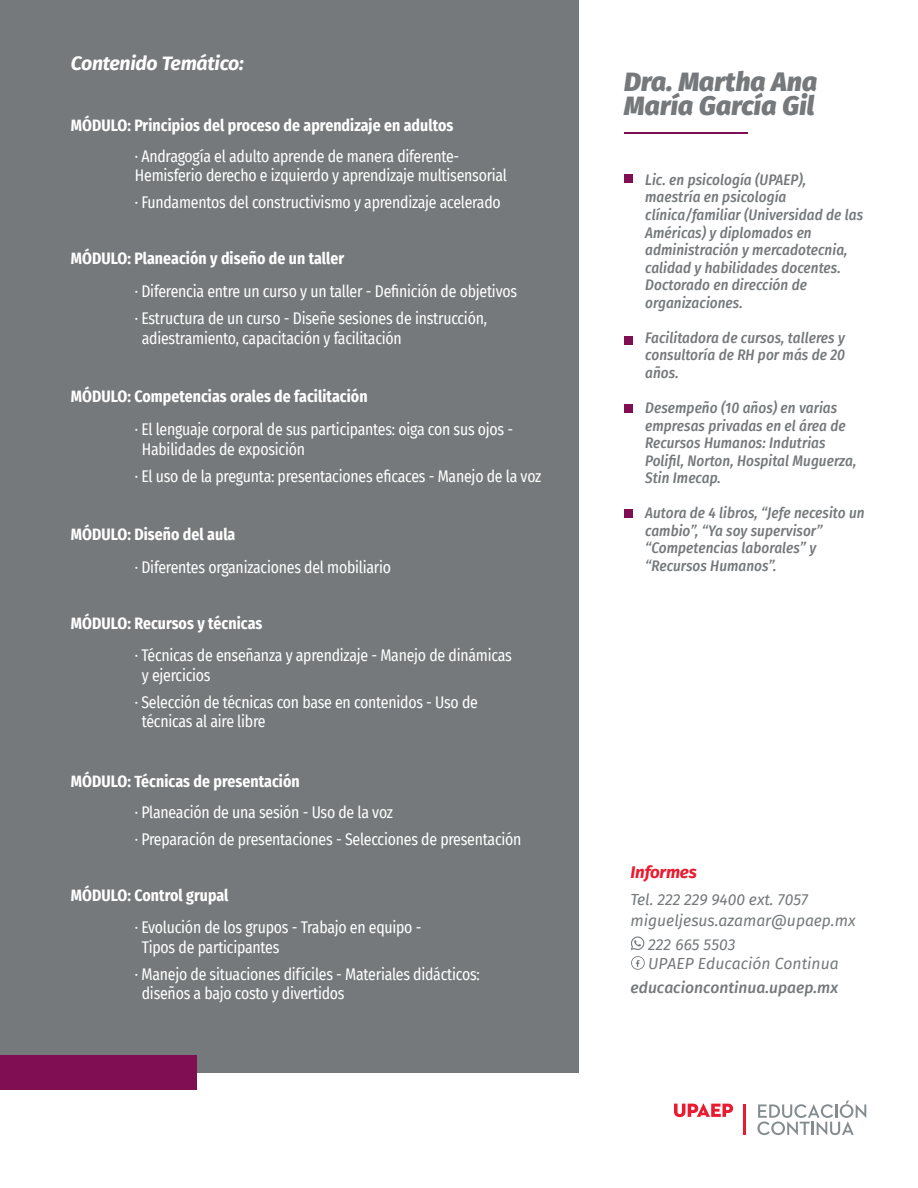
<style>
.page{position:relative;width:918px;height:1188px;background:#fff}
.page>*{position:absolute;margin:0;border:0;box-sizing:border-box;transform-origin:0 0}
.t1{font:italic 900 26.1px/24.5px "Fira Sans";letter-spacing:.01em;color:#75797b}
.t2{font:italic 700 19.5px "Fira Sans";letter-spacing:-.015em;color:#fff}
.t3{font:italic 700 16.95px "Fira Sans";letter-spacing:-.015em;color:#e91b30}
.t4{font:16.5px/19.5px "Fira Sans Condensed";letter-spacing:-.015em;color:#fff;scale:.95 1}
.t5{font:700 16.5px "Fira Sans Condensed";letter-spacing:.005em;color:#fff;scale:.95 1}
.t6{font:italic 15.75px "Fira Sans";color:#75797b}
.t7{font:italic 15.6px/20.9px "Fira Sans";color:#75797b}
.t8{font:italic 500 15.6px "Fira Sans";color:#75797b}
.t9{font:italic 500 15px/17.5px "Fira Sans Condensed";letter-spacing:.005em;color:#75797b}
</style>
<div class="page">
<div style="left:0;top:0;width:579px;height:1073px;background:#75797b"></div>
<div style="left:0;top:1055px;width:196px;height:34px;background:#800e53"></div>
<svg style="left:674px;top:1103px;width:59px;height:14px"></svg>
<svg style="left:757px;top:1101px;width:109px;height:34px"></svg>
<hr style="left:744px;top:1104px;width:2px;height:31px;background:#e91b30">
<div style="left:624px;top:174px;width:9px;height:9px;background:#800e53"></div>
<div style="left:624px;top:336px;width:9px;height:8px;background:#800e53"></div>
<div style="left:624px;top:404px;width:9px;height:9px;background:#800e53"></div>
<div style="left:624px;top:509px;width:9px;height:8px;background:#800e53"></div>
<hr style="left:624px;top:132px;width:123px;height:2px;background:#800e53">
<svg style="left:631px;top:956px;width:14px;height:14px"></svg>
<svg style="left:631px;top:936px;width:14px;height:14px"></svg>
<p class="t2" style="left:71px;top:46px;width:174px">Contenido Temático:</p>
<p class="t5" style="left:71px;top:112px;width:404px">MÓDULO: Principios del proceso de aprendizaje en adultos</p>
<p class="t4" style="left:135px;top:146px;width:393px">· Andragogía el adulto aprende de manera diferente-<br>Hemisferio derecho e izquierdo y aprendizaje multisensorial</p>
<p class="t4" style="left:135px;top:193px;width:387px">· Fundamentos del constructivismo y aprendizaje acelerado</p>
<p class="t5" style="left:71px;top:245px;width:289px">MÓDULO: Planeación y diseño de un taller</p>
<p class="t4" style="left:135px;top:277px;width:404px;line-height:27px">· Diferencia entre un curso y un taller - Definición de objetivos · Estructura de un curso - Diseñe sesiones de instrucción,</p>
<p class="t4" style="left:142px;top:328px;width:275px">adiestramiento, capacitación y facilitación</p>
<p class="t5" style="left:71px;top:383px;width:314px">MÓDULO: Competencias orales de facilitación</p>
<p class="t4" style="left:142px;top:419px;width:393px;text-indent:-7px">· El lenguaje corporal de sus participantes: oiga con sus ojos -<br>Habilidades de exposición</p>
<p class="t4" style="left:135px;top:466px;width:429px">· El uso de la pregunta: presentaciones eficaces - Manejo de la voz</p>
<p class="t5" style="left:71px;top:521px;width:175px">MÓDULO: Diseño del aula</p>
<p class="t4" style="left:135px;top:557px;width:271px">· Diferentes organizaciones del mobiliario</p>
<p class="t5" style="left:71px;top:609px;width:203px">MÓDULO: Recursos y técnicas</p>
<p class="t4" style="left:142px;top:645px;width:391px;text-indent:-7px">· Técnicas de enseñanza y aprendizaje - Manejo de dinámicas y ejercicios</p>
<p class="t4" style="left:142px;top:692px;width:355px;text-indent:-7px">· Selección de técnicas con base en contenidos - Uso de técnicas al aire libre</p>
<p class="t5" style="left:71px;top:767px;width:242px">MÓDULO: Técnicas de presentación</p>
<p class="t4" style="left:135px;top:798px;width:408px;line-height:27px">· Planeación de una sesión - Uso de la voz<br>· Preparación de presentaciones - Selecciones de presentación</p>
<p class="t5" style="left:71px;top:881px;width:168px">MÓDULO: Control grupal</p>
<p class="t4" style="left:142px;top:917px;width:296px;text-indent:-7px">· Evolución de los grupos - Trabajo en equipo -<br>Tipos de participantes</p>
<p class="t4" style="left:142px;top:964px;width:357px;text-indent:-7px">· Manejo de situaciones difíciles - Materiales didácticos: diseños a bajo costo y divertidos</p>
<h1 class="t1" style="left:624px;top:67px;width:195px">Dra. Martha Ana<br>María García Gil</h1>
<p class="t9" style="left:645px;top:170px;width:219px">Lic. en psicología (UPAEP), maestría en psicología clínica/familiar (Universidad de las<br>Américas) y diplomados en administración y mercadotecnia, calidad y habilidades docentes.<br>Doctorado en dirección de organizaciones.</p>
<p class="t9" style="left:645px;top:328px;width:202px;text-align:justify">Facilitadora de cursos, talleres y consultoría de RH por más de 20 años.</p>
<p class="t9" style="left:645px;top:398px;width:213px">Desempeño (10 años) en varias empresas privadas en el área de<br>Recursos Humanos: Indutrias<br>Polifil, Norton, Hospital Muguerza,<br>Stin Imecap.</p>
<p class="t9" style="left:645px;top:504px;width:221px">Autora de 4 libros, “Jefe necesito un cambio”, “Ya soy supervisor” “Competencias laborales” y “Recursos Humanos”.</p>
<p class="t3" style="left:631px;top:858px;width:68px">Informes</p>
<p class="t7" style="left:631px;top:889px;width:226px">Tel. 222 229 9400 ext. 7057 migueljesus.azamar@upaep.mx</p>
<p class="t7" style="left:648px;top:934px;width:89px">222 665 5503</p>
<p class="t6" style="left:648px;top:951px;width:192px">UPAEP Educación Continua</p>
<p class="t8" style="left:631px;top:975px;width:209px">educacioncontinua.upaep.mx</p>
</div>
